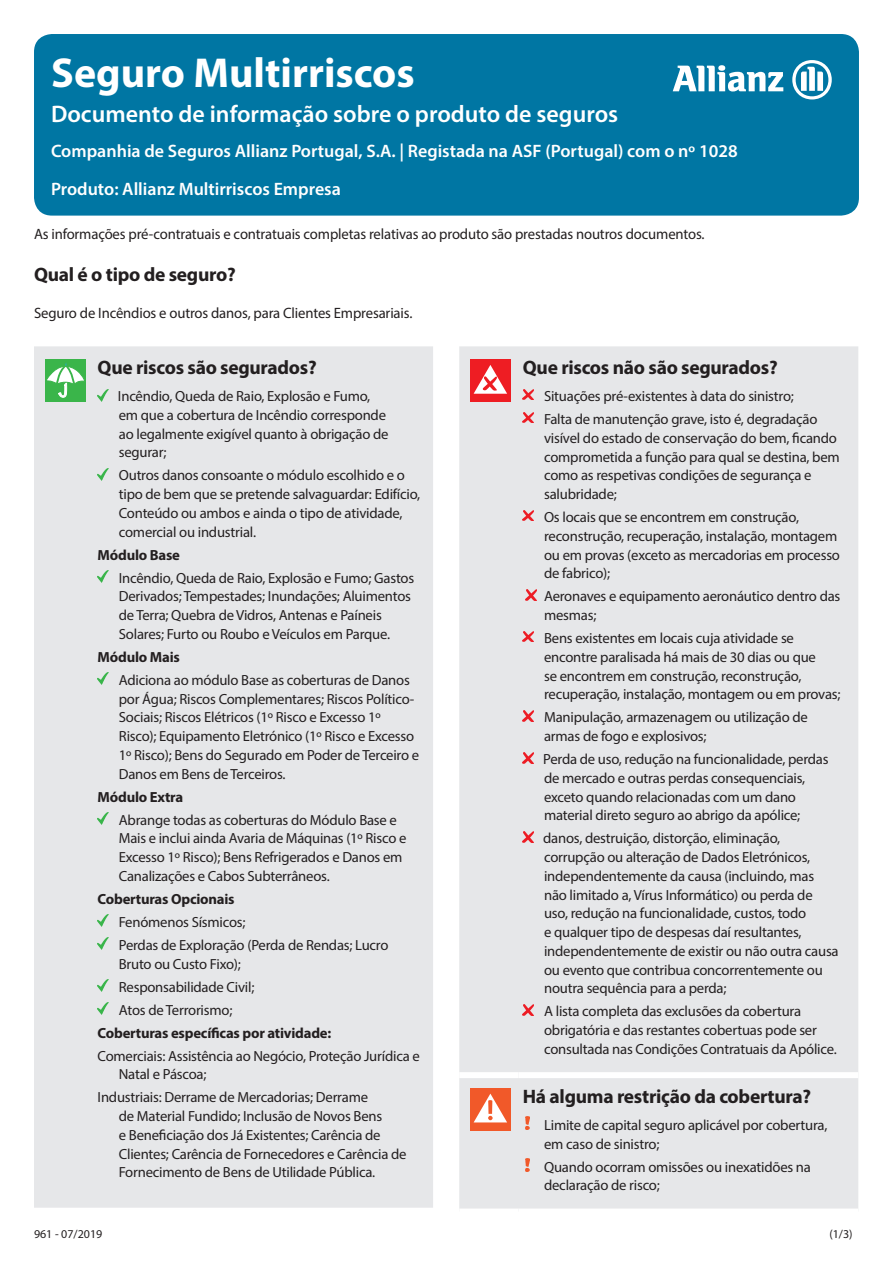
<style>
.page{position:relative;width:893px;height:1263px;background:#fff}
.page>*{position:absolute;margin:0;border:0;box-sizing:border-box;transform-origin:0 0}
.Form_title{font:700 42px "Myriad Pro";color:#fff}
.Form_sub_title{font:600 24px "Myriad Pro";color:#fff}
.Cover_subhead{font:700 19.5px "Myriad Pro";letter-spacing:-.015em;color:#231f20}
.Form_intro{font:700 19.5px "Myriad Pro";letter-spacing:-.015em;color:#231f20}
.Company_Product_head{font:600 18px "Myriad Pro";color:#fff}
.Form_intro-2{font:15px "Myriad Pro";letter-spacing:-.01em;color:#231f20}
.Covered_bullets{font:14.7px/18.8px "Myriad Pro";letter-spacing:-.015em;color:#231f20}
.Covered_bullets-2{font:700 14.7px "Myriad Pro";letter-spacing:-.015em;color:#231f20}
.t1{font:12px "Myriad Pro";color:#231f20}
</style>
<div class="page">
<div style="left:34px;top:34px;width:825px;height:182px;background:#0076a3;border-radius:18px"></div>
<svg style="left:673px;top:65px;width:110px;height:27px"></svg>
<svg style="left:792px;top:60px;width:40px;height:39px"></svg>
<div style="left:34px;top:346px;width:399px;height:862px;background:#e6e7e9"></div>
<div style="left:45px;top:359px;width:41px;height:43px;background:#3ab54a"></div>
<svg style="left:47px;top:362px;width:37px;height:36px"></svg>
<svg style="left:98px;top:389px;width:10px;height:12px"></svg>
<svg style="left:98px;top:468px;width:10px;height:12px"></svg>
<svg style="left:98px;top:571px;width:10px;height:11px"></svg>
<svg style="left:98px;top:673px;width:10px;height:12px"></svg>
<svg style="left:98px;top:813px;width:10px;height:11px"></svg>
<svg style="left:98px;top:915px;width:10px;height:12px"></svg>
<svg style="left:98px;top:938px;width:10px;height:12px"></svg>
<svg style="left:98px;top:980px;width:10px;height:11px"></svg>
<svg style="left:98px;top:1003px;width:10px;height:11px"></svg>
<div style="left:459px;top:346px;width:399px;height:862px;background:#e6e7e9"></div>
<div style="left:459px;top:1072px;width:60px;height:6px;background:#fff"></div>
<div style="left:519px;top:1072px;width:339px;height:6px;background:#fff"></div>
<div style="left:470px;top:359px;width:41px;height:43px;background:#ee1d23"></div>
<svg style="left:474px;top:365px;width:33px;height:29px"></svg>
<svg style="left:523px;top:389px;width:11px;height:11px"></svg>
<svg style="left:523px;top:412px;width:11px;height:11px"></svg>
<svg style="left:523px;top:510px;width:11px;height:11px"></svg>
<svg style="left:526px;top:589px;width:10px;height:11px"></svg>
<svg style="left:523px;top:631px;width:11px;height:11px"></svg>
<svg style="left:523px;top:710px;width:11px;height:11px"></svg>
<svg style="left:523px;top:752px;width:11px;height:11px"></svg>
<svg style="left:523px;top:831px;width:11px;height:11px"></svg>
<svg style="left:523px;top:1004px;width:11px;height:11px"></svg>
<div style="left:470px;top:1088px;width:41px;height:42px;background:#f15929"></div>
<svg style="left:474px;top:1093px;width:33px;height:29px"></svg>
<img style="left:526px;top:1116px;width:3px;height:14px">
<svg style="left:526px;top:1158px;width:3px;height:13px"></svg>
<p class="Form_title" style="left:51px;top:45px;width:365px">Seguro Multirriscos</p>
<p class="Form_sub_title" style="left:51px;top:99px;width:569px">Documento de informação sobre o produto de seguros</p>
<p class="Company_Product_head" style="left:51px;top:139px;width:688px">Companhia de Seguros Allianz Portugal, S.A. | Registada na ASF (Portugal) com o nº 1028</p>
<p class="Company_Product_head" style="left:51px;top:177px;width:291px">Produto: Allianz Multirriscos Empresa</p>
<p class="Form_intro-2" style="left:34px;top:225px;width:672px">As informações pré-contratuais e contratuais completas relativas ao produto são prestadas noutros documentos.</p>
<p class="Form_intro" style="left:34px;top:262px;width:203px">Qual é o tipo de seguro?</p>
<p class="Form_intro-2" style="left:34px;top:304px;width:380px">Seguro de Incêndios e outros danos, para Clientes Empresariais.</p>
<p class="Cover_subhead" style="left:98px;top:354px;width:221px">Que riscos são segurados?</p>
<p class="Covered_bullets" style="left:118px;top:386px;width:272px">Incêndio, Queda de Raio, Explosão e Fumo, em que a cobertura de Incêndio corresponde ao legalmente exigível quanto à obrigação de segurar;</p>
<p class="Covered_bullets" style="left:119px;top:466px;width:303px">Outros danos consoante o módulo escolhido e o tipo de bem que se pretende salvaguardar: Edifício, Conteúdo ou ambos e ainda o tipo de atividade, comercial ou industrial.</p>
<p class="Covered_bullets-2" style="left:98px;top:545px;width:84px">Módulo Base</p>
<p class="Covered_bullets" style="left:119px;top:568px;width:297px">Incêndio, Queda de Raio, Explosão e Fumo; Gastos Derivados; Tempestades; Inundações; Aluimentos de Terra; Quebra de Vidros, Antenas e Paíneis Solares; Furto ou Roubo e Veículos em Parque.</p>
<p class="Covered_bullets-2" style="left:98px;top:647px;width:84px">Módulo Mais</p>
<p class="Covered_bullets" style="left:119px;top:670px;width:302px">Adiciona ao módulo Base as coberturas de Danos por Água; Riscos Complementares; Riscos Político-Sociais; Riscos Elétricos (1º Risco e Excesso 1º Risco); Equipamento Eletrónico (1º Risco e Excesso 1º Risco); Bens do Segurado em Poder de Terceiro e Danos em Bens de Terceiros.</p>
<p class="Covered_bullets-2" style="left:98px;top:787px;width:87px">Módulo Extra</p>
<p class="Covered_bullets" style="left:119px;top:810px;width:289px">Abrange todas as coberturas do Módulo Base e Mais e inclui ainda Avaria de Máquinas (1º Risco e Excesso 1º Risco); Bens Refrigerados e Danos em Canalizações e Cabos Subterrâneos.</p>
<p class="Covered_bullets-2" style="left:98px;top:889px;width:139px">Coberturas Opcionais</p>
<p class="Covered_bullets" style="left:119px;top:912px;width:128px">Fenómenos Sísmicos;</p>
<p class="Covered_bullets" style="left:119px;top:935px;width:271px">Perdas de Exploração (Perda de Rendas; Lucro<br>Bruto ou Custo Fixo);</p>
<p class="Covered_bullets" style="left:119px;top:977px;width:137px">Responsabilidade Civil;</p>
<p class="Covered_bullets" style="left:119px;top:1000px;width:115px">Atos de Terrorismo;</p>
<p class="Covered_bullets-2" style="left:98px;top:1023px;width:235px">Coberturas específicas por atividade:</p>
<p class="Covered_bullets" style="left:119px;top:1046px;width:302px;text-indent:-21px">Comerciais: Assistência ao Negócio, Proteção Jurídica e<br>Natal e Páscoa;</p>
<p class="Covered_bullets" style="left:119px;top:1088px;width:289px;text-indent:-21px">Industriais: Derrame de Mercadorias; Derrame<br>de Material Fundido; Inclusão de Novos Bens<br>e Beneficiação dos Já Existentes; Carência de Clientes; Carência de Fornecedores e Carência de Fornecimento de Bens de Utilidade Pública.</p>
<p class="Cover_subhead" style="left:523px;top:354px;width:256px">Que riscos não são segurados?</p>
<p class="Covered_bullets" style="left:544px;top:386px;width:251px">Situações pré-existentes à data do sinistro;</p>
<p class="Covered_bullets" style="left:544px;top:409px;width:297px">Falta de manutenção grave, isto é, degradação visível do estado de conservação do bem, ficando comprometida a função para qual se destina, bem como as respetivas condições de segurança e salubridade;</p>
<p class="Covered_bullets" style="left:544px;top:507px;width:297px">Os locais que se encontrem em construção, reconstrução, recuperação, instalação, montagem ou em provas (exceto as mercadorias em processo de fabrico);</p>
<p class="Covered_bullets" style="left:544px;top:587px;width:298px">Aeronaves e equipamento aeronáutico dentro das mesmas;</p>
<p class="Covered_bullets" style="left:544px;top:628px;width:298px">Bens existentes em locais cuja atividade se encontre paralisada há mais de 30 dias ou que<br>se encontrem em construção, reconstrução, recuperação, instalação, montagem ou em provas;</p>
<p class="Covered_bullets" style="left:544px;top:708px;width:265px">Manipulação, armazenagem ou utilização de armas de fogo e explosivos;</p>
<p class="Covered_bullets" style="left:543px;top:749px;width:287px">Perda de uso, redução na funcionalidade, perdas de mercado e outras perdas consequenciais, exceto quando relacionadas com um dano material direto seguro ao abrigo da apólice;</p>
<p class="Covered_bullets" style="left:543px;top:829px;width:297px">danos, destruição, distorção, eliminação, corrupção ou alteração de Dados Eletrónicos, independentemente da causa (incluindo, mas não limitado a, Vírus Informático) ou perda de uso, redução na funcionalidade, custos, todo<br>e qualquer tipo de despesas daí resultantes, independentemente de existir ou não outra causa ou evento que contribua concorrentemente ou noutra sequência para a perda;</p>
<p class="Covered_bullets" style="left:544px;top:1002px;width:294px">A lista completa das exclusões da cobertura obrigatória e das restantes cobertuas pode ser consultada nas Condições Contratuais da Apólice.</p>
<p class="Cover_subhead" style="left:523px;top:1083px;width:290px">Há alguma restrição da cobertura?</p>
<p class="Covered_bullets" style="left:544px;top:1115px;width:285px">Limite de capital seguro aplicável por cobertura, em caso de sinistro;</p>
<p class="Covered_bullets" style="left:544px;top:1157px;width:268px">Quando ocorram omissões ou inexatidões na declaração de risco;</p>
<p class="t1" style="left:34px;top:1226px;width:70px">961 - 07/2019</p>
<p class="t1" style="left:829px;top:1226px;width:25px">(1/3)</p>
</div>
